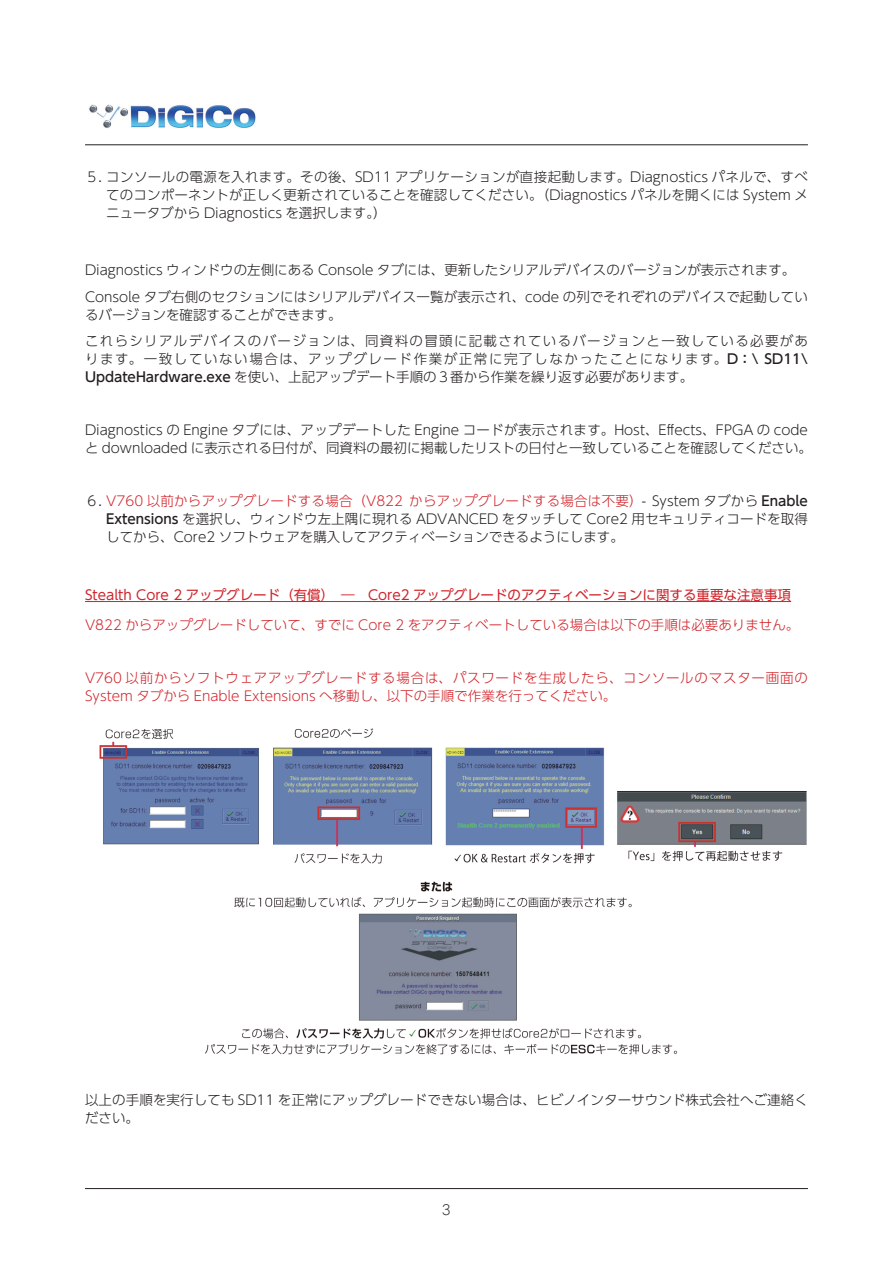
<style>
.page{position:relative;width:893px;height:1263px;background:#fff}
.page>*{position:absolute;margin:0;border:0;box-sizing:border-box;transform-origin:0 0}
.t1{font:300 13.5px/18px "UD Shin Go Pro";color:#231f20}
.t2{font:300 13.5px/18px "UD Shin Go Pro";letter-spacing:.115em;color:#231f20}
.t3{font:300 13.5px/18px "UD Shin Go Pro";letter-spacing:.03em;color:#d1232a}
.t4{font:300 13.5px/26.5px "UD Shin Go Pro";letter-spacing:.095em;color:#231f20}
.t5{font:13.5px "UD Shin Go Pro";color:#d1232a}
.t6{font:300 13.5px "UD Shin Go Pro";color:#d1232a}
.t7{font:300 13.5px "Jun 101 Pro";color:#231f20}
.s1{font-weight:500}
.s2{color:#d1232a}
</style>
<div class="page">
<hr style="left:85px;top:1188px;width:723px;height:1px;background:#231f20">
<hr style="left:85px;top:145px;width:723px;height:1px;background:#231f20">
<img style="left:89px;top:104px;width:167px;height:24px">
<hr style="left:85px;top:601px;width:706px;height:1px;background:#d1232a">
<img style="left:99px;top:728px;width:708px;height:327px">
<p class="t1" style="left:106px;top:167px;width:703px;text-align:justify;text-indent:-21px">５. コンソールの電源を入れます。その後、SD11 アプリケーションが直接起動します。Diagnostics パネルで、すべてのコンポーネントが正しく更新されていることを確認してください。（Diagnostics パネルを開くには System メニュータブから Diagnostics を選択します。）</p>
<p class="t1" style="left:85px;top:256px;width:724px;line-height:26.5px">Diagnostics ウィンドウの左側にある Console タブには、更新したシリアルデバイスのバージョンが表示されます。<br>Console タブ右側のセクションにはシリアルデバイス一覧が表示され、code の列でそれぞれのデバイスで起動してい</p>
<p class="t4" style="left:85px;top:301px;width:725px">るバージョンを確認することができます。<br>これらシリアルデバイスのバージョンは、同資料の冒頭に記載されているバージョンと一致している必要があ</p>
<p class="t2" style="left:85px;top:350px;width:724px">ります。一致していない場合は、アップグレード作業が正常に完了しなかったことになります。<span class="s1">D：\ SD11\<br>UpdateHardware.exe</span> を使い、上記アップデート手順の３番から作業を繰り返す必要があります。</p>
<p class="t1" style="left:85px;top:421px;width:728px">Diagnostics の Engine タブには、アップデートした Engine コードが表示されます。Host、Effects、FPGA の codeと downloaded に表示される日付が、同資料の最初に掲載したリストの日付と一致していることを確認してください。</p>
<p class="t1" style="left:106px;top:492px;width:703px;text-align:justify;text-indent:-21px">６. <span class="s2">V760 以前からアップグレードする場合（V822 からアップグレードする場合は不要）</span>- System タブから <span class="s1">Enable Extensions</span> を選択し、ウィンドウ左上隅に現れる ADVANCED をタッチして Core2 用セキュリティコードを取得してから、Core2 ソフトウェアを購入してアクティベーションできるようにします。</p>
<p class="t5" style="left:85px;top:583px;width:708px">Stealth Core 2 アップグレード（有償）　―　Core2 アップグレードのアクティベーションに関する重要な注意事項</p>
<p class="t6" style="left:85px;top:614px;width:716px">V822 からアップグレードしていて、すでに Core 2 をアクティベートしている場合は以下の手順は必要ありません。</p>
<p class="t3" style="left:85px;top:669px;width:724px">V760 以前からソフトウェアアップグレードする場合は、パスワードを生成したら、コンソールのマスター画面の<br>System タブから Enable Extensions へ移動し、以下の手順で作業を行ってください。</p>
<p class="t1" style="left:85px;top:1090px;width:724px">以上の手順を実行しても SD11 を正常にアップグレードできない場合は、ヒビノインターサウンド株式会社へご連絡ください。</p>
<p class="t7" style="left:442px;top:1199px;width:10px">3</p>
</div>
